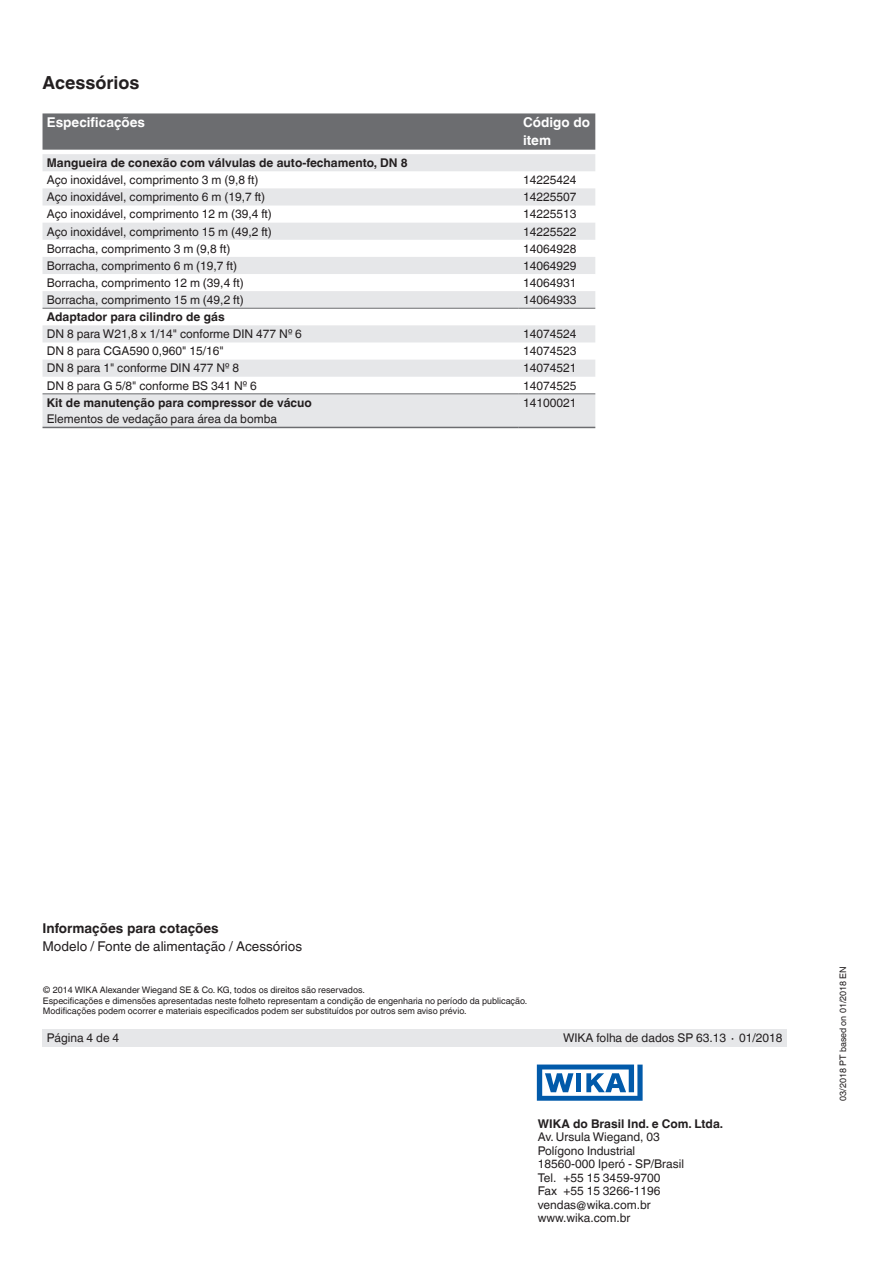
<style>
.page{position:relative;width:893px;height:1263px;background:#fff}
.page>*{position:absolute;margin:0;border:0;box-sizing:border-box;transform-origin:0 0}
._02_Subheadline1{font:700 18px "Helvetica World";color:#231f20}
._04_Running_text{font:13.5px "Helvetica World";color:#231f20}
._08_Tables_-_Headlin{font:700 13.5px/18px "Helvetica World";color:#fff}
._03_Subheadline2{font:700 13.5px "Helvetica World";color:#231f20}
._09_Tables_-_Running{font:12px/13.5px "Helvetica World";color:#231f20}
._09_Tables_-_Running-2{font:700 12px "Helvetica World";color:#231f20}
.t1{font:9px/10.5px "Helvetica World";color:#231f20}
</style>
<div class="page">
<svg style="left:537px;top:1064px;width:106px;height:37px"></svg>
<div style="left:43px;top:1029px;width:744px;height:17px;background:#e6e7e9"></div>
<div style="left:43px;top:113px;width:552px;height:37px;background:#6c6d70"></div>
<svg style="left:43px;top:154px;width:552px;height:273px;fill:#e6e7e9"></svg>
<hr style="left:43px;top:308px;width:476px;height:1px;background:#6c6d70">
<hr style="left:519px;top:308px;width:76px;height:1px;background:#6c6d70">
<hr style="left:43px;top:393px;width:476px;height:1px;background:#6c6d70">
<hr style="left:43px;top:427px;width:476px;height:1px;background:#6c6d70">
<hr style="left:519px;top:393px;width:76px;height:1px;background:#6c6d70">
<hr style="left:519px;top:427px;width:76px;height:1px;background:#6c6d70">
<p class="_02_Subheadline1" style="left:43px;top:73px;width:99px">Acessórios</p>
<p class="_08_Tables_-_Headlin" style="left:47px;top:114px;width:100px">Especificações</p>
<p class="_08_Tables_-_Headlin" style="left:523px;top:114px;width:69px">Código do item</p>
<p class="_09_Tables_-_Running-2" style="left:47px;top:156px;width:363px">Mangueira de conexão com válvulas de auto-fechamento, DN 8</p>
<p class="_09_Tables_-_Running" style="left:47px;top:173px;width:213px">Aço inoxidável, comprimento 3 m (9,8 ft)</p>
<p class="_09_Tables_-_Running" style="left:523px;top:173px;width:55px">14225424</p>
<p class="_09_Tables_-_Running" style="left:47px;top:190px;width:220px">Aço inoxidável, comprimento 6 m (19,7 ft)</p>
<p class="_09_Tables_-_Running" style="left:523px;top:190px;width:55px">14225507</p>
<p class="_09_Tables_-_Running" style="left:47px;top:207px;width:227px">Aço inoxidável, comprimento 12 m (39,4 ft)</p>
<p class="_09_Tables_-_Running" style="left:523px;top:207px;width:55px">14225513</p>
<p class="_09_Tables_-_Running" style="left:47px;top:225px;width:227px">Aço inoxidável, comprimento 15 m (49,2 ft)</p>
<p class="_09_Tables_-_Running" style="left:523px;top:225px;width:55px">14225522</p>
<p class="_09_Tables_-_Running" style="left:47px;top:242px;width:185px">Borracha, comprimento 3 m (9,8 ft)</p>
<p class="_09_Tables_-_Running" style="left:523px;top:242px;width:55px">14064928</p>
<p class="_09_Tables_-_Running" style="left:47px;top:259px;width:192px">Borracha, comprimento 6 m (19,7 ft)</p>
<p class="_09_Tables_-_Running" style="left:523px;top:259px;width:55px">14064929</p>
<p class="_09_Tables_-_Running" style="left:47px;top:276px;width:199px">Borracha, comprimento 12 m (39,4 ft)</p>
<p class="_09_Tables_-_Running" style="left:523px;top:276px;width:55px">14064931</p>
<p class="_09_Tables_-_Running" style="left:47px;top:293px;width:199px">Borracha, comprimento 15 m (49,2 ft)</p>
<p class="_09_Tables_-_Running" style="left:523px;top:293px;width:55px">14064933</p>
<p class="_09_Tables_-_Running-2" style="left:47px;top:310px;width:179px">Adaptador para cilindro de gás</p>
<p class="_09_Tables_-_Running" style="left:47px;top:327px;width:257px">DN 8 para W21,8 x 1/14" conforme DIN 477 Nº 6</p>
<p class="_09_Tables_-_Running" style="left:523px;top:327px;width:55px">14074524</p>
<p class="_09_Tables_-_Running" style="left:47px;top:344px;width:178px">DN 8 para CGA590 0,960" 15/16"</p>
<p class="_09_Tables_-_Running" style="left:523px;top:344px;width:55px">14074523</p>
<p class="_09_Tables_-_Running" style="left:47px;top:362px;width:194px">DN 8 para 1" conforme DIN 477 Nº 8</p>
<p class="_09_Tables_-_Running" style="left:523px;top:362px;width:55px">14074521</p>
<p class="_09_Tables_-_Running" style="left:47px;top:379px;width:212px">DN 8 para G 5/8" conforme BS 341 Nº 6</p>
<p class="_09_Tables_-_Running" style="left:523px;top:379px;width:55px">14074525</p>
<p class="_09_Tables_-_Running-2" style="left:47px;top:395px;width:267px">Kit de manutenção para compressor de vácuo</p>
<p class="_09_Tables_-_Running" style="left:47px;top:412px;width:232px">Elementos de vedação para área da bomba</p>
<p class="_09_Tables_-_Running" style="left:523px;top:396px;width:55px">14100021</p>
<p class="_03_Subheadline2" style="left:43px;top:920px;width:178px">Informações para cotações</p>
<p class="_04_Running_text" style="left:43px;top:938px;width:261px">Modelo / Fonte de alimentação / Acessórios</p>
<p class="t1" style="left:43px;top:985px;width:486px">© 2014 WIKA Alexander Wiegand SE &amp; Co. KG, todos os direitos são reservados.<br>Especificações e dimensões apresentadas neste folheto representam a condição de engenharia no período da publicação.<br>Modificações podem ocorrer e materiais especificados podem ser substituídos por outros sem aviso prévio.</p>
<p class="_09_Tables_-_Running" style="left:47px;top:1031px;width:74px">Página 4 de 4</p>
<p class="_09_Tables_-_Running" style="left:563px;top:1031px;width:221px">WIKA folha de dados SP 63.13 ∙ 01/2018</p>
<p class="_09_Tables_-_Running-2" style="left:538px;top:1116px;width:187px">WIKA do Brasil Ind. e Com. Ltda.</p>
<p class="_09_Tables_-_Running" style="left:538px;top:1130px;width:148px">Av. Ursula Wiegand, 03<br>Polígono Industrial<br>18560-000 Iperó - SP/Brasil<br>Tel. +55 15 3459-9700<br>Fax +55 15 3266-1196 vendas@wika.com.br www.wika.com.br</p>
<p class="t1" style="left:838px;top:1101px;width:136px;rotate:-90deg">03/2018 PT based on 01/2018 EN</p>
</div>
